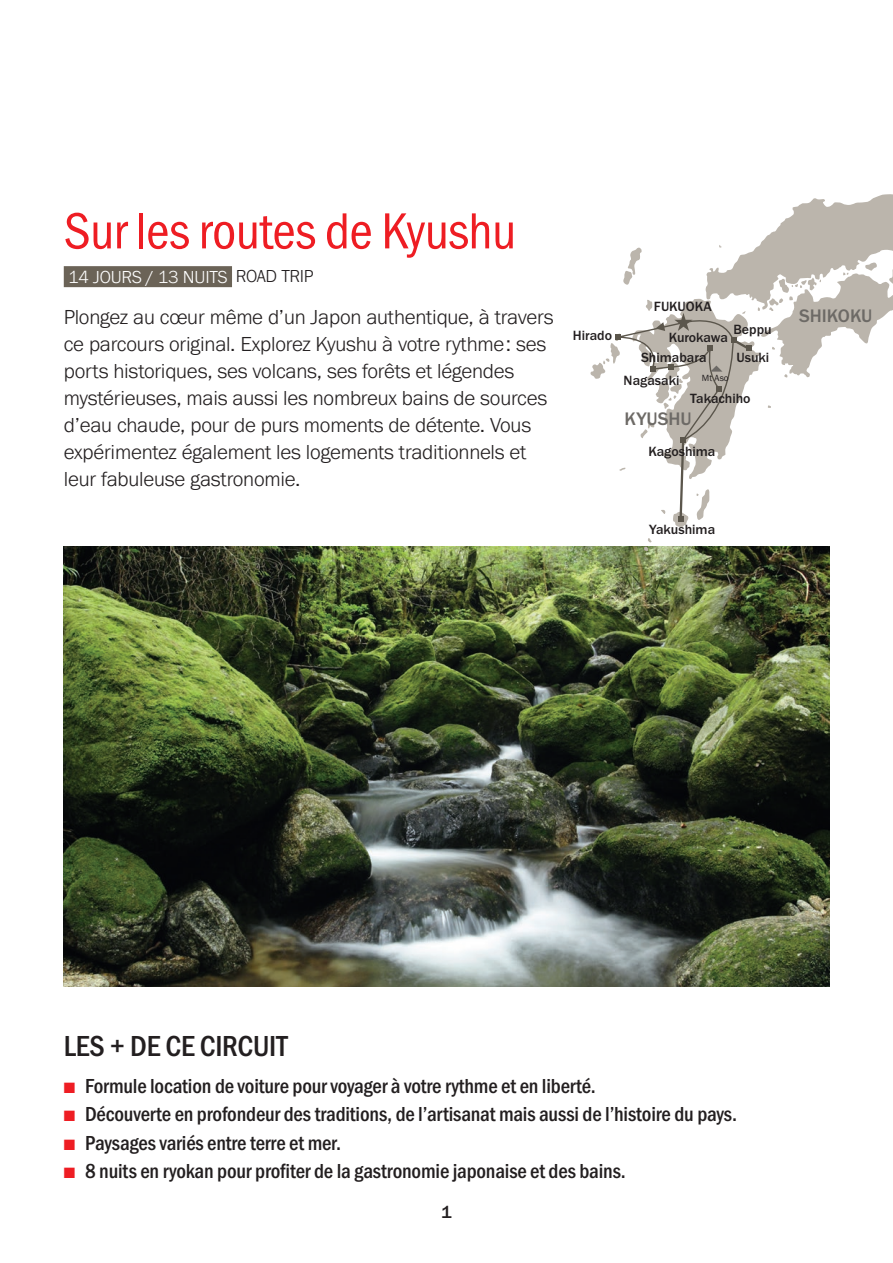
<style>
.page{position:relative;width:893px;height:1263px;background:#fff}
.page>*{position:absolute;margin:0;border:0;box-sizing:border-box;transform-origin:0 0}
.Titre_circuit{font:52.5px "Franklin Gothic URW Con Boo";letter-spacing:-.01em;color:#ee1d23}
.Texte_Généraliste{font:500 30px "Franklin Gothic URW Cond";letter-spacing:-.01em;color:#231f20}
.Chapo_2{font:300 21px/27px "Franklin Gothic URW";letter-spacing:-.01em;color:#231f20}
.t1{font:500 21px "Franklin Gothic URW Cond";letter-spacing:-.01em;color:#231f20}
.t2{font:500 18.75px "Franklin Gothic URW";color:#6d6a66}
.Duree_circuit{font:300 18px "Franklin Gothic URW";letter-spacing:-.01em;color:#fff}
.Duree_circuit-2{font:300 18px "Franklin Gothic URW";letter-spacing:-.02em;color:#231f20}
.t3{font:500 18px "Franklin Gothic URW";color:#231f20}
.t4{font:500 13.8px/28px "Franklin Gothic URW";color:#231f20}
.t5{font:9.3px "Franklin Gothic URW Boo";color:#231f20}
.s1{color:#ee1d23}
</style>
<div class="page">
<img style="left:64px;top:546px;width:765px;height:440px">
<div style="left:64px;top:266px;width:168px;height:21px;background:#6b6357"></div>
<svg style="left:644px;top:538px;width:7px;height:13px"></svg>
<svg style="left:590px;top:194px;width:303px;height:333px"></svg>
<p class="Titre_circuit" style="left:64px;top:199px;width:454px">Sur les routes de Kyushu</p>
<p class="Duree_circuit" style="left:68px;top:266px;width:161px">14 JOURS / 13 NUITS</p>
<p class="Duree_circuit-2" style="left:236px;top:265px;width:79px">ROAD TRIP</p>
<p class="Chapo_2" style="left:64px;top:303px;width:491px">Plongez au cœur même d’un Japon authentique, à travers ce parcours original. Explorez Kyushu à votre rythme: ses ports historiques, ses volcans, ses forêts et légendes mystérieuses, mais aussi les nombreux bains de sources d’eau chaude, pour de purs moments de détente. Vous expérimentez également les logements traditionnels et leur fabuleuse gastronomie.</p>
<p class="t4" style="left:654px;top:292px;width:60px">FUKUOKA</p>
<p class="t4" style="left:573px;top:321px;width:41px">Hirado</p>
<p class="t4" style="left:733px;top:315px;width:40px">Beppu<br>Usuki</p>
<p class="t4" style="left:690px;top:384px;width:62px">Takachiho</p>
<p class="t4" style="left:669px;top:323px;width:61px">Kurokawa</p>
<p class="t4" style="left:641px;top:343px;width:67px">Shimabara</p>
<p class="t5" style="left:702px;top:372px;width:28px">Mt Aso</p>
<p class="t4" style="left:624px;top:366px;width:57px">Nagasaki</p>
<p class="t2" style="left:624px;top:407px;width:69px">KYUSHU</p>
<p class="t4" style="left:648px;top:437px;width:69px">Kagoshima</p>
<p class="t4" style="left:649px;top:515px;width:67px">Yakushima</p>
<p class="t2" style="left:799px;top:304px;width:75px">SHIKOKU</p>
<p class="Texte_Généraliste" style="left:64px;top:1025px;width:225px">LES + DE CE CIRCUIT</p>
<p class="t1" style="left:64px;top:1071px;width:534px"><span class="s1">■</span> Formule location de voiture pour voyager à votre rythme et en liberté.</p>
<p class="t1" style="left:64px;top:1099px;width:675px"><span class="s1">■</span> Découverte en profondeur des traditions, de l’artisanat mais aussi de l’histoire du pays.</p>
<p class="t1" style="left:64px;top:1127px;width:279px"><span class="s1">■</span> Paysages variés entre terre et mer.</p>
<p class="t1" style="left:64px;top:1156px;width:564px"><span class="s1">■</span> 8 nuits en ryokan pour profiter de la gastronomie japonaise et des bains.</p>
<p class="t3" style="left:441px;top:1200px;width:12px">1</p>
</div>
